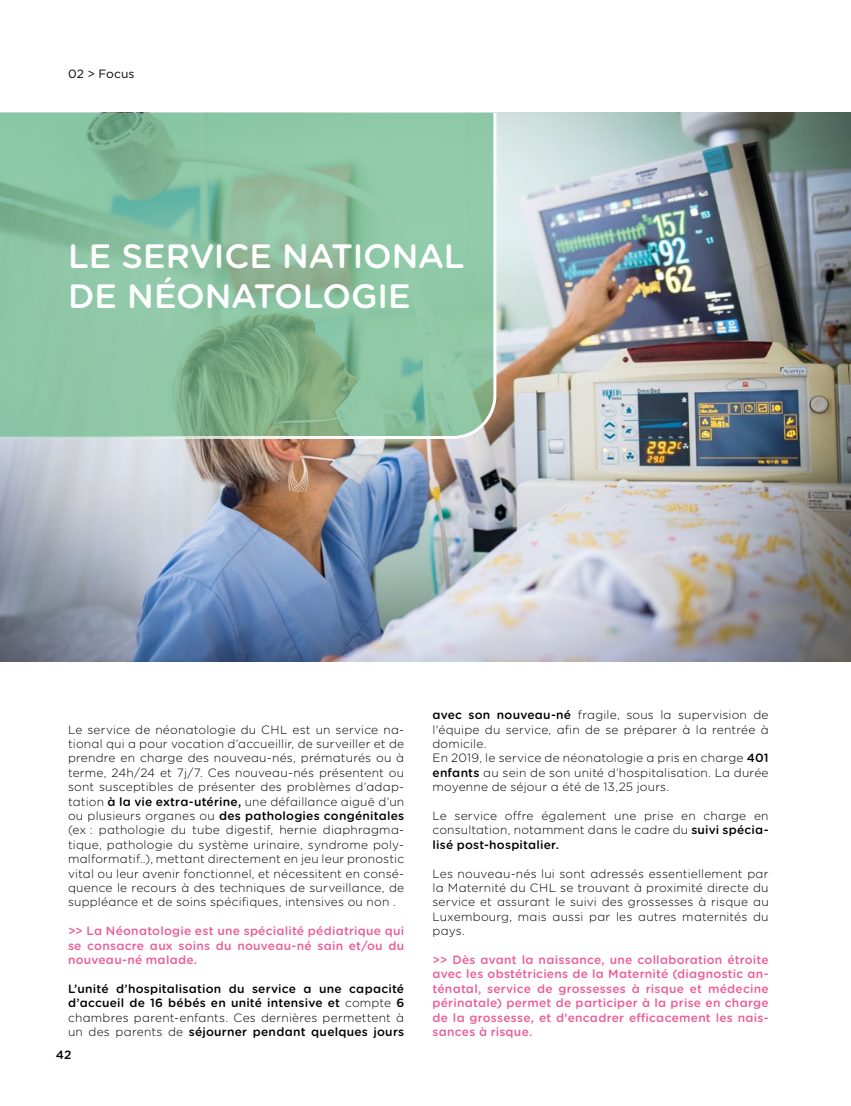
<style>
.page{position:relative;width:851px;height:1106px;background:#fff}
.page>*{position:absolute;margin:0;border:0;box-sizing:border-box;transform-origin:0 0}
.t1{font:500 33.75px/40.5px "Gotham Rounded";letter-spacing:-.005em;color:#fff}
.t2{font:300 12px/14.4px "Gotham Rounded";letter-spacing:.015em;color:#000;text-align:justify}
.t3{font:500 12px/14.4px "Gotham Rounded";letter-spacing:.02em;color:#eb5c97;text-align:justify}
.t4{font:500 12px/14.4px "Gotham Rounded";letter-spacing:.02em;color:#000;text-align:justify}
.t5{font:12px "Gotham Rounded";letter-spacing:.01em;color:#000}
.s1{font-weight:500}
.s2{font-weight:300}
</style>
<div class="page">
<img style="left:0;top:113px;width:850px;height:548px">
<svg style="left:0;top:113px;width:498px;height:327px;background:#8bc1a0"></svg>
<p class="t5" style="left:68px;top:65px;width:68px">02 &gt; Focus</p>
<h1 class="t1" style="left:68px;top:234px;width:398px">LE SERVICE NATIONAL<br>DE NÉONATOLOGIE</h1>
<p class="t2" style="left:68px;top:721px;width:337px">Le service de néonatologie du CHL est un service na&shy;tional qui a pour vocation d’accueillir, de surveiller et de prendre en charge des nouveau-nés, prématurés ou à terme, 24h/24 et 7j/7. Ces nouveau-nés présentent ou sont susceptibles de présenter des problèmes d’adap&shy;tation <span class="s1">à la vie extra-utérine,</span> une défaillance aiguë d’un ou plusieurs organes ou <span class="s1">des pathologies congénitales </span>(ex : pathologie du tube digestif, hernie diaphragma&shy;tique, pathologie du système urinaire, syndrome poly&shy;malformatif..), mettant directement en jeu leur pronostic vital ou leur avenir fonctionnel, et nécessitent en consé&shy;quence le recours à des techniques de surveillance, de suppléance et de soins spécifiques, intensives ou non .</p>
<p class="t3" style="left:68px;top:923px;width:337px">&gt;&gt; La Néonatologie est une spécialité pédiatrique qui se consacre aux soins du nouveau-né sain et/ou du nouveau-né malade.</p>
<p class="t4" style="left:68px;top:980px;width:337px">L’unité d’hospitalisation du service a une capacité d’accueil de 16 bébés en unité intensive et <span class="s2">compte</span> 6 <span class="s2">chambres parent-enfants. Ces dernières permettent à un des parents de</span> séjourner pendant quelques jours</p>
<p class="t4" style="left:56px;top:1047px;width:17px">42</p>
<p class="t2" style="left:432px;top:707px;width:337px;text-align:left"><span class="s1">avec son nouveau-né</span> fragile, sous la supervision de l'équipe du service, afin de se préparer à la rentrée à domicile.<br>En 2019, le service de néonatologie a pris en charge <span class="s1">401 enfants</span> au sein de son unité d’hospitalisation. La durée moyenne de séjour a été de 13,25 jours.</p>
<p class="t2" style="left:432px;top:808px;width:337px">Le service offre également une prise en charge en consultation, notamment dans le cadre du <span class="s1">suivi spécia&shy;lisé post-hospitalier.</span></p>
<p class="t2" style="left:432px;top:865px;width:337px">Les nouveau-nés lui sont adressés essentiellement par la Maternité du CHL se trouvant à proximité directe du service et assurant le suivi des grossesses à risque au Luxembourg, mais aussi par les autres maternités du pays.</p>
<p class="t3" style="left:432px;top:952px;width:337px">&gt;&gt; Dès avant la naissance, une collaboration étroite avec les obstétriciens de la Maternité (diagnostic an&shy;ténatal, service de grossesses à risque et médecine périnatale) permet de participer à la prise en charge de la grossesse, et d'encadrer efficacement les nais&shy;sances à risque.</p>
</div>
